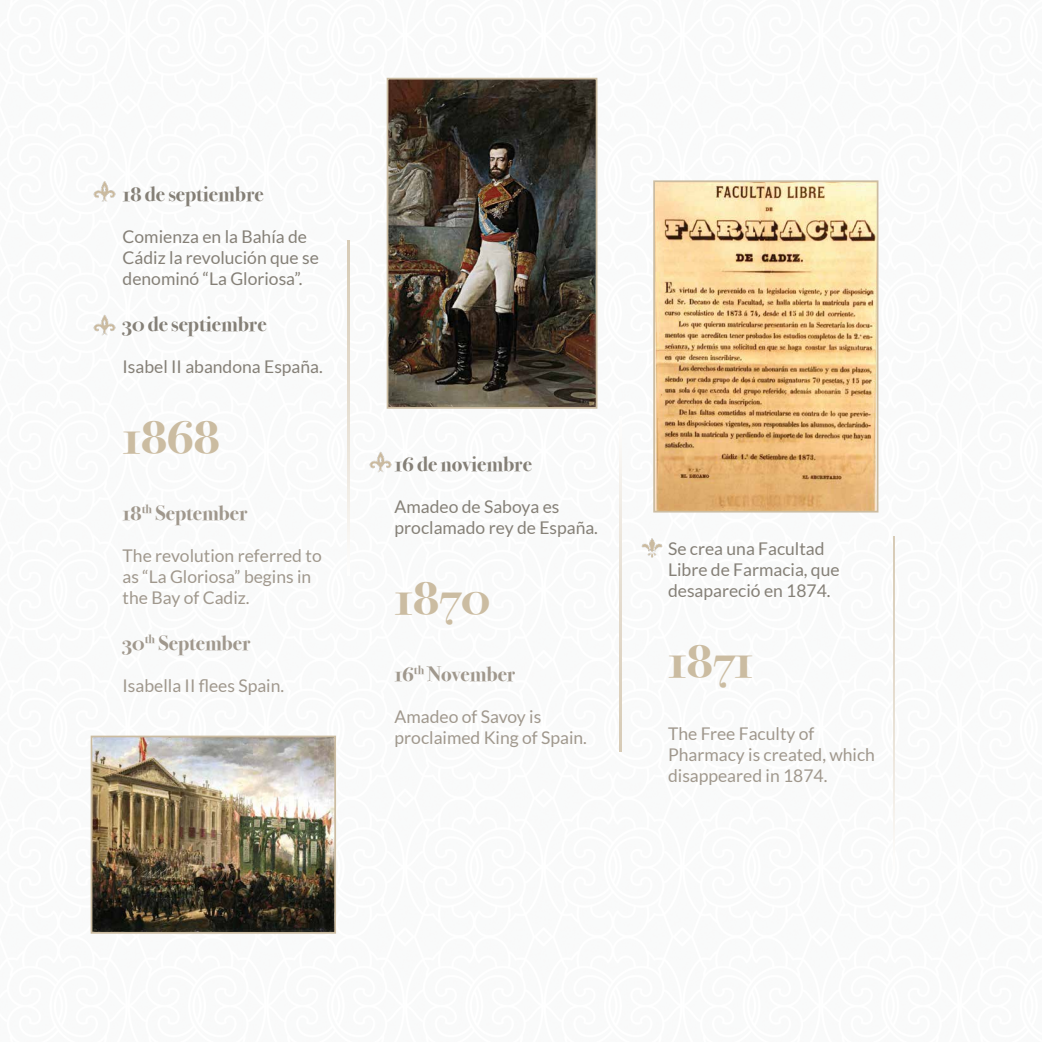
<style>
.page{position:relative;width:1042px;height:1042px;background:#fff}
.page>*{position:absolute;margin:0;border:0;box-sizing:border-box;transform-origin:0 0}
.t1{font:700 49px "Bodoni Svty Two OSITCTT";color:#cbbca1}
.t2{font:700 21px "Bodoni Svty Two OSITCTT";color:#858077}
.t3{font:700 21px "Bodoni Svty Two OSITCTT";color:#a0988d}
.t4{font:17.5px/21px "Lato";color:#858077}
.t5{font:17.5px/21px "Lato";color:#a0988d}
</style>
<div class="page">
<svg style="left:348px;top:241px;width:1px;height:304px"></svg>
<svg style="left:620px;top:448px;width:1px;height:303px"></svg>
<svg style="left:893px;top:537px;width:1px;height:304px"></svg>
<img style="left:94px;top:738px;width:239px;height:192px">
<div style="left:91px;top:735px;width:245px;height:198px;border:2px solid #cbbca1"></div>
<img style="left:390px;top:81px;width:204px;height:325px">
<div style="left:387px;top:78px;width:210px;height:331px;border:2px solid #cbbca1"></div>
<img style="left:656px;top:183px;width:219px;height:326px">
<div style="left:653px;top:180px;width:225px;height:332px;border:2px solid #cbbca1"></div>
<img style="left:93px;top:181px;width:23px;height:21px">
<img style="left:93px;top:314px;width:23px;height:22px">
<img style="left:369px;top:451px;width:23px;height:22px">
<img style="left:641px;top:538px;width:22px;height:20px">
<p class="t2" style="left:123px;top:181px;width:142px">18 de septiembre</p>
<p class="t4" style="left:123px;top:226px;width:198px">Comienza en la Bahía de<br>Cádiz la revolución que se denominó “La Gloriosa”.</p>
<p class="t2" style="left:123px;top:311px;width:145px">30 de septiembre</p>
<p class="t4" style="left:123px;top:356px;width:202px">Isabel II abandona España.</p>
<h1 class="t1" style="left:123px;top:407px;width:99px">1868</h1>
<p class="t3" style="left:123px;top:500px;width:126px">18<sup>th</sup> September</p>
<p class="t5" style="left:123px;top:545px;width:201px">The revolution referred to as “La Gloriosa” begins in the Bay of Cadiz.</p>
<p class="t3" style="left:123px;top:631px;width:129px">30<sup>th</sup> September</p>
<p class="t5" style="left:123px;top:675px;width:163px">Isabella II flees Spain.</p>
<p class="t2" style="left:394px;top:451px;width:139px">16 de noviembre</p>
<p class="t4" style="left:394px;top:496px;width:205px">Amadeo de Saboya es proclamado rey de España.</p>
<h1 class="t1" style="left:394px;top:568px;width:97px">1870</h1>
<p class="t3" style="left:394px;top:661px;width:122px">16<sup>th</sup> November</p>
<p class="t5" style="left:394px;top:706px;width:194px">Amadeo of Savoy is proclaimed King of Spain.</p>
<p class="t4" style="left:668px;top:538px;width:173px">Se crea una Facultad<br>Libre de Farmacia, que desapareció en 1874.</p>
<h1 class="t1" style="left:668px;top:631px;width:87px">1871</h1>
<p class="t5" style="left:668px;top:723px;width:208px">The Free Faculty of<br>Pharmacy is created, which disappeared in 1874.</p>
</div>
